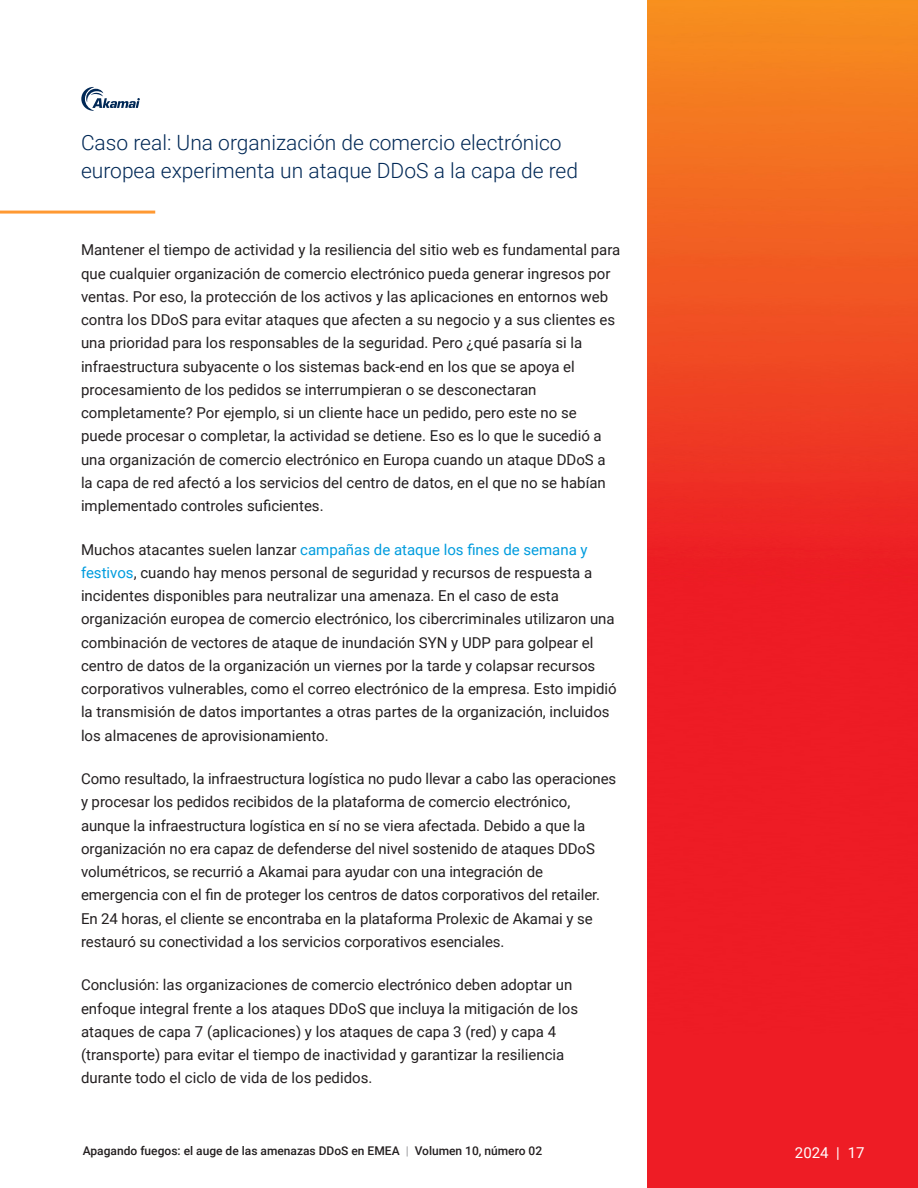
<style>
.page{position:relative;width:918px;height:1188px;background:#fff}
.page>*{position:absolute;margin:0;border:0;box-sizing:border-box;transform-origin:0 0}
.H1_-_Single_New_Blue_-_Orange_Bar{font:300 21px/28.5px "Roboto";color:#002856}
.Body{font:15px/23.2px "Roboto";color:#231f20}
.t1{font:15px "Roboto";color:#fff}
.t2{font:500 12px "Roboto";color:#231f20}
.s1{color:#009cde}
.s2{font-weight:700;color:#a8a8aa}
</style>
<div class="page">
<svg style="left:0;top:211px;width:156px;height:3px"></svg>
<img style="left:648px;top:0;width:270px;height:1188px">
<svg style="left:81px;top:87px;width:59px;height:24px"></svg>
<p class="H1_-_Single_New_Blue_-_Orange_Bar" style="left:81px;top:127px;width:499px">Caso real: Una organización de comercio electrónico europea experimenta un ataque DDoS a la capa de red</p>
<p class="Body" style="left:81px;top:238px;width:541px">Mantener el tiempo de actividad y la resiliencia del sitio web es fundamental para que cualquier organización de comercio electrónico pueda generar ingresos por ventas. Por eso, la protección de los activos y las aplicaciones en entornos web contra los DDoS para evitar ataques que afecten a su negocio y a sus clientes es una prioridad para los responsables de la seguridad. Pero ¿qué pasaría si la infraestructura subyacente o los sistemas back-end en los que se apoya el procesamiento de los pedidos se interrumpieran o se desconectaran completamente? Por ejemplo, si un cliente hace un pedido, pero este no se puede procesar o completar, la actividad se detiene. Eso es lo que le sucedió a una organización de comercio electrónico en Europa cuando un ataque DDoS a la capa de red afectó a los servicios del centro de datos, en el que no se habían implementado controles suficientes.</p>
<p class="Body" style="left:81px;top:537px;width:537px">Muchos atacantes suelen lanzar <span class="s1">campañas de ataque los fines de semana y festivos</span>, cuando hay menos personal de seguridad y recursos de respuesta a incidentes disponibles para neutralizar una amenaza. En el caso de esta organización europea de comercio electrónico, los cibercriminales utilizaron una combinación de vectores de ataque de inundación SYN y UDP para golpear el centro de datos de la organización un viernes por la tarde y colapsar recursos corporativos vulnerables, como el correo electrónico de la empresa. Esto impidió la transmisión de datos importantes a otras partes de la organización, incluidos los almacenes de aprovisionamiento.</p>
<p class="Body" style="left:81px;top:767px;width:537px">Como resultado, la infraestructura logística no pudo llevar a cabo las operaciones y procesar los pedidos recibidos de la plataforma de comercio electrónico, aunque la infraestructura logística en sí no se viera afectada. Debido a que la organización no era capaz de defenderse del nivel sostenido de ataques DDoS volumétricos, se recurrió a Akamai para ayudar con una integración de emergencia con el fin de proteger los centros de datos corporativos del retailer.<br>En 24 horas, el cliente se encontraba en la plataforma Prolexic de Akamai y se restauró su conectividad a los servicios corporativos esenciales.</p>
<p class="Body" style="left:81px;top:973px;width:499px">Conclusión: las organizaciones de comercio electrónico deben adoptar un enfoque integral frente a los ataques DDoS que incluya la mitigación de los ataques de capa 7 (aplicaciones) y los ataques de capa 3 (red) y capa 4 (transporte) para evitar el tiempo de inactividad y garantizar la resiliencia durante todo el ciclo de vida de los pedidos.</p>
<p class="t2" style="left:83px;top:1142px;width:461px">Apagando fuegos: el auge de las amenazas DDoS en EMEA <span class="s2">|</span> Volumen 10, número 02</p>
<p class="t1" style="left:795px;top:1142px;width:71px">2024 | 17</p>
</div>
